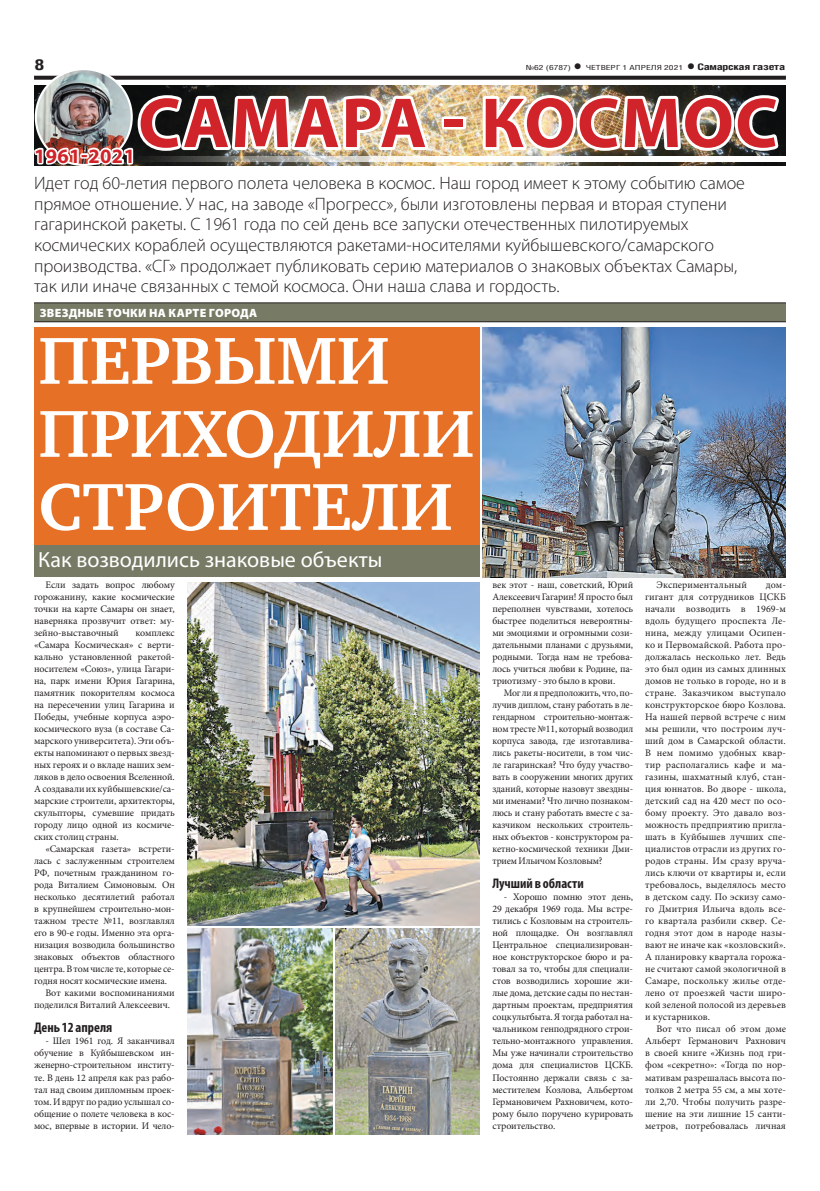
<style>
.page{position:relative;width:820px;height:1191px;background:#fff}
.page>*{position:absolute;margin:0;border:0;box-sizing:border-box;transform-origin:0 0}
.t1{font:700 71.4px "Myriad Pro";letter-spacing:.02em;color:#d1232a}
.заголовок{font:700 68px/73px "Charter C";color:#fff}
.подзаголовок{font:22px "Myriad Pro";color:#fff}
.t2{font:700 20.4px "Myriad Pro";letter-spacing:.02em;color:#d1232a}
.подзаголовок-2{font:300 18px/20.5px "Myriad Pro";color:#231f20}
.t3{font:700 15px "Helios Cond";color:#231f20;scale:1.4 1}
.ЗАГ_в_ТЕКСТЕ__копия{font:700 condensed 14px "Myriad Pro";color:#231f20}
.надзаголовок{font:900 12px "Myriad Pro";letter-spacing:.02em;color:#fff}
.ОСНОВНОЙ{font:10px/12px "Minion Pro";letter-spacing:-.005em;color:#231f20;text-align:justify}
.t4{font:7px "Helios Cond";color:#231f20;scale:1.4 1}
.s1{font-weight:700;font-size:16px}
.s2{font-weight:700;font-size:9px}
</style>
<div class="page">
<svg style="left:34px;top:76px;width:751px;height:4px;background:#322f2f"></svg>
<div style="left:34px;top:327px;width:445px;height:219px;background:#e57026"></div>
<img style="left:34px;top:86px;width:751px;height:80px">
<div style="left:35px;top:157px;width:757px;height:5px;background:#fff"></div>
<img style="left:36px;top:71px;width:96px;height:20px">
<img style="left:34px;top:91px;width:399px;height:75px">
<div style="left:441px;top:116px;width:25px;height:13px;border:6px solid #fff"></div>
<img style="left:479px;top:92px;width:303px;height:62px">
<div style="left:34px;top:303px;width:751px;height:19px;background:#777a65"></div>
<hr style="left:34px;top:302px;width:751px;height:1px;background:#231f20">
<hr style="left:34px;top:321px;width:751px;height:1px;background:#231f20">
<div style="left:34px;top:546px;width:445px;height:31px;background:#777a65"></div>
<img style="left:187px;top:583px;width:292px;height:343px">
<img style="left:187px;top:928px;width:146px;height:206px">
<img style="left:335px;top:928px;width:144px;height:206px">
<img style="left:482px;top:327px;width:303px;height:250px">
<p class="t3" style="left:34px;top:55px;width:9px">8</p>
<p class="t4" style="left:525px;top:63px;width:186px">№62 (6787) <span class="s1">•</span> ЧЕТВЕРГ 1 АПРЕЛЯ 2021 <span class="s1">•</span> <span class="s2">Самарская газета</span></p>
<p class="t2" style="left:34px;top:143px;width:102px">1961-2021</p>
<p class="t1" style="left:138px;top:76px;width:641px">САМАРА - КОСМОС</p>
<p class="подзаголовок-2" style="left:34px;top:173px;width:712px">Идет год 60-летия первого полета человека в космос. Наш город имеет к этому событию самое прямое отношение. У нас, на заводе «Прогресс», были изготовлены первая и вторая ступени гагаринской ракеты. С 1961 года по сей день все запуски отечественных пилотируемых космических кораблей осуществляются ракетами-носителями куйбышевского/самарского производства. «СГ» продолжает публиковать серию материалов о знаковых объектах Самары, так или иначе связанных с темой космоса. Они наша слава и гордость.</p>
<p class="надзаголовок" style="left:40px;top:306px;width:219px">ЗВЕЗДНЫЕ ТОЧКИ НА КАРТЕ ГОРОДА</p>
<p class="заголовок" style="left:38px;top:325px;width:437px">ПЕРВЫМИ<br>ПРИХОДИЛИ<br>СТРОИТЕЛИ</p>
<p class="подзаголовок" style="left:38px;top:545px;width:345px">Как возводились знаковые объекты</p>
<p class="ОСНОВНОЙ" style="left:34px;top:579px;width:142px;text-indent:11px">Если задать вопрос любому горожанину, какие космические точки на карте Самары он знает, наверняка прозвучит ответ: му&shy;зейно-выставочный</p>
<p class="ОСНОВНОЙ" style="left:34px;top:627px;width:142px;text-indent:101px">комплекс «Самара Космическая» с верти&shy;кально установленной ракетой&shy;носителем «Союз», улица Гагари&shy;на, парк имени Юрия Гагарина, памятник покорителям космоса на пересечении улиц Гагарина и Победы, учебные корпуса аэро&shy;космического вуза (в составе Са&shy;марского университета). Эти объ&shy;екты напоминают о первых звезд&shy;ных героях и о вкладе наших зем&shy;ляков в дело освоения Вселенной.<br>А создавали их куйбышевские/са&shy;марские строители, архитекторы, скульпторы, сумевшие придать городу лицо одной из космиче&shy;ских столиц страны.</p>
<p class="ОСНОВНОЙ" style="left:34px;top:843px;width:142px;text-indent:11px">«Самарская газета» встрети&shy;лась с заслуженным строителем РФ, почетным гражданином го&shy;рода Виталием Симоновым. Он несколько десятилетий работал в крупнейшем строительно-мон&shy;тажном тресте №11, возглавлял его в 90-е годы. Именно эта орга&shy;низация возводила большинство знаковых объектов областного центра. В том числе те, которые се&shy;годня носят космические имена.</p>
<p class="ОСНОВНОЙ" style="left:34px;top:987px;width:142px;text-indent:11px">Вот какими воспоминаниями поделился Виталий Алексеевич.</p>
<p class="ЗАГ_в_ТЕКСТЕ__копия" style="left:34px;top:1019px;width:80px">День 12 апреля</p>
<p class="ОСНОВНОЙ" style="left:34px;top:1035px;width:142px;text-indent:11px">- Шел 1961 год. Я заканчивал обучение в Куйбышевском ин&shy;женерно-строительном институ&shy;те. В день 12 апреля как раз рабо&shy;тал над своим дипломным проек&shy;том. И вдруг по радио услышал со&shy;общение о полете человека в кос&shy;мос, впервые в истории. И чело-</p>
<p class="ОСНОВНОЙ" style="left:492px;top:579px;width:142px">век этот - наш, советский, Юрий Алексеевич Гагарин! Я просто был переполнен чувствами, хотелось быстрее поделиться невероятны&shy;ми эмоциями и огромными сози&shy;дательными планами с друзьями, родными. Тогда нам не требова&shy;лось учиться любви к Родине, па&shy;триотизму - это было в крови.</p>
<p class="ОСНОВНОЙ" style="left:492px;top:687px;width:142px;text-indent:11px">Мог ли я предположить, что, по&shy;лучив диплом, стану работать в ле&shy;гендарном строительно-монтаж&shy;ном тресте №11, который возводил корпуса завода, где изготавлива&shy;лись ракеты-носители, в том чис&shy;ле гагаринская? Что буду участво&shy;вать в сооружении многих других зданий, которые назовут звездны&shy;ми именами? Что лично познаком&shy;люсь и стану работать вместе с за&shy;казчиком нескольких строитель&shy;ных объектов - конструктором ра&shy;кетно-космической техники Дми&shy;трием Ильичом Козловым?</p>
<p class="ЗАГ_в_ТЕКСТЕ__копия" style="left:492px;top:875px;width:93px">Лучший в области</p>
<p class="ОСНОВНОЙ" style="left:492px;top:891px;width:142px;text-indent:11px">- Хорошо помню этот день, 29 декабря 1969 года. Мы встре&shy;тились с Козловым на строитель&shy;ной площадке. Он возглавлял Центральное специализирован&shy;ное конструкторское бюро и ра&shy;товал за то, чтобы для специали&shy;стов возводились хорошие жи&shy;лые дома, детские сады по нестан&shy;дартным проектам, предприятия соцкультбыта. Я тогда работал на&shy;чальником генподрядного строи&shy;тельно-монтажного управления.<br>Мы уже начинали строительство дома для специалистов ЦСКБ.<br>Постоянно держали связь с за&shy;местителем Козлова, Альбертом Германовичем Рахновичем, кото&shy;рому было поручено курировать строительство.</p>
<p class="ОСНОВНОЙ" style="left:656px;top:579px;width:92px">Экспериментальный</p>
<p class="ОСНОВНОЙ" style="left:645px;top:579px;width:142px;text-indent:120px">дом&shy;гигант для сотрудников ЦСКБ начали возводить в 1969-м вдоль будущего проспекта Ле&shy;нина, между улицами Осипен&shy;ко и Первомайской. Работа про&shy;должалась несколько лет. Ведь это был один из самых длинных домов не только в городе, но и в стране. Заказчиком выступало конструкторское бюро Козлова.<br>На нашей первой встрече с ним мы решили, что построим луч&shy;ший дом в Самарской области.<br>В нем помимо удобных квар&shy;тир располагались кафе и ма&shy;газины, шахматный клуб, стан&shy;ция юннатов. Во дворе - школа, детский сад на 420 мест по осо&shy;бому проекту. Это давало воз&shy;можность предприятию пригла&shy;шать в Куйбышев лучших спе&shy;циалистов отрасли из других го&shy;родов страны. Им сразу вруча&shy;лись ключи от квартиры и, если требовалось, выделялось место в детском саду. По эскизу само&shy;го Дмитрия Ильича вдоль все&shy;го квартала разбили сквер. Се&shy;годня этот дом в народе назы&shy;вают не иначе как «козловский».<br>А планировку квартала горожа&shy;не считают самой экологичной в Самаре, поскольку жилье отде&shy;лено от проезжей части широ&shy;кой зеленой полосой из деревьев и кустарников.</p>
<p class="ОСНОВНОЙ" style="left:645px;top:1023px;width:142px;text-indent:11px">Вот что писал об этом доме Альберт Германович Рахнович в своей книге «Жизнь под гри&shy;фом «секретно»: «Тогда по нор&shy;мативам разрешалась высота по&shy;толков 2 метра 55 см, а мы хоте&shy;ли 2,70. Чтобы получить разре&shy;шение на эти лишние 15 санти&shy;метров, потребовалась личная</p>
</div>
